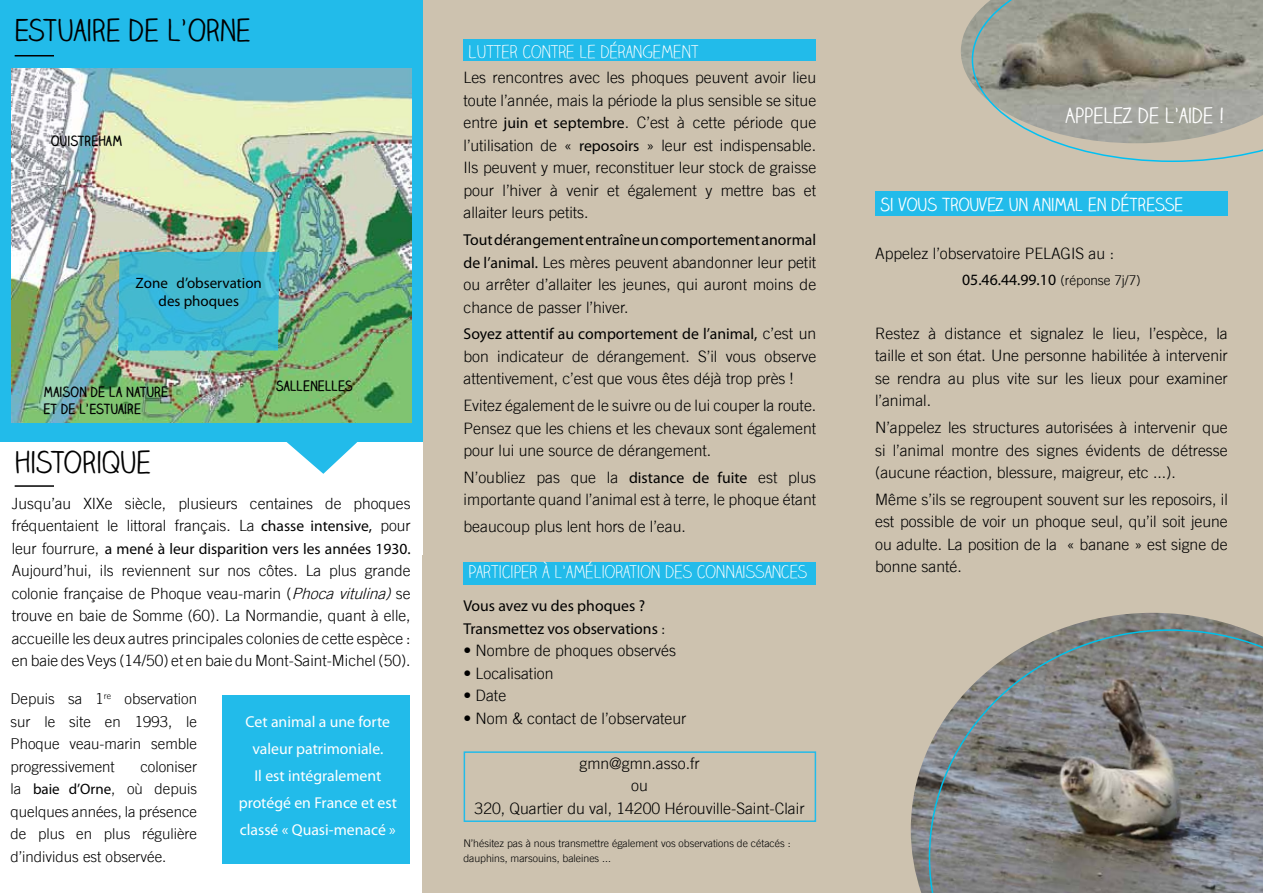
<style>
.page{position:relative;width:1263px;height:893px;background:#fff}
.page>*{position:absolute;margin:0;border:0;box-sizing:border-box;transform-origin:0 0}
.t1{font:30px "Claire Hand";color:#000}
.t2{font:22.5px "Claire Hand";color:#fff}
.t3{font:21px "Claire Hand";color:#fff}
.t4{font:300 18px "Claire Hand";color:#fff}
.t5{font:18px "Claire Hand";color:#fff}
.t6{font:300 15.75px/22.5px "Trade Gothic LT";color:#000;text-align:justify}
.t7{font:15.75px/22.5px "Myriad Pro";color:#000}
.t8{font:15.75px/27px "Myriad Pro";color:#fff;text-align:center}
.t9{font:300 15.6px/22.5px "Trade Gothic LT";color:#000}
.t10{font:15.6px "Myriad Pro";color:#000}
.t11{font:300 15px/22.5px "Trade Gothic LT";color:#000;text-align:justify}
.t12{font:15px/18px "Myriad Pro";color:#000;text-align:center}
.t13{font:700 13.5px/16.2px "Claire Hand";color:#000}
.t14{font:300 10.5px/15px "Trade Gothic LT";color:#000}
.s1{font-family:"Myriad Pro";font-weight:400}
.s2{font-family:"Trade Gothic LT";font-weight:300}
.s3{font-style:italic}
.s4{font-family:"Trade Gothic LT";font-weight:300;font-size:13.5px}
</style>
<div class="page">
<div style="left:423px;top:0;width:840px;height:893px;background:#cdc2af"></div>
<div style="left:0;top:0;width:423px;height:442px;background:#22bbea"></div>
<svg style="left:286px;top:442px;width:72px;height:32px"></svg>
<img style="left:911px;top:613px;width:333px;height:280px">
<div style="left:222px;top:696px;width:188px;height:168px;background:#22bbea"></div>
<div style="left:463px;top:40px;width:353px;height:21px;background:#22bbea"></div>
<div style="left:463px;top:562px;width:353px;height:23px;background:#22bbea"></div>
<div style="left:875px;top:192px;width:353px;height:24px;background:#22bbea"></div>
<img style="left:11px;top:69px;width:400px;height:354px">
<svg style="left:117px;top:250px;width:164px;height:102px;background:#42b7d0"></svg>
<hr style="left:15px;top:55px;width:39px;height:1px;background:#000">
<hr style="left:15px;top:485px;width:39px;height:2px;background:#000">
<div style="left:464px;top:751px;width:352px;height:71px;border:2px solid #22bbea"></div>
<svg style="left:929px;top:629px;width:334px;height:264px;background:#848482"></svg>
<img style="left:961px;top:19px;width:11px;height:64px">
<svg style="left:972px;top:0;width:291px;height:162px"></svg>
<h1 class="t1" style="left:14px;top:11px;width:238px">ESTUAIRE DE L’ORNE</h1>
<p class="t13" style="left:51px;top:132px;width:73px">OUISTREHAM</p>
<p class="t12" style="left:136px;top:274px;width:128px">Zone d’observation des phoques</p>
<p class="t13" style="left:44px;top:384px;width:126px">MAISON DE LA NATURE<br>ET DE L’ESTUAIRE</p>
<h1 class="t1" style="left:15px;top:443px;width:138px">HISTORIQUE</h1>
<p class="t13" style="left:276px;top:378px;width:79px">SALLENELLES</p>
<p class="t9" style="left:12px;top:492px;width:400px">Jusqu’au XIXe siècle, plusieurs centaines de phoques fréquentaient le littoral français. La <span class="s1">chasse intensive,</span> pour</p>
<p class="t10" style="left:12px;top:539px;width:400px"><span class="s2">leur fourrure,</span> a mené à leur disparition vers les années 1930.</p>
<p class="t9" style="left:12px;top:559px;width:400px;text-align:justify">Aujourd’hui, ils reviennent sur nos côtes. La plus grande colonie française de Phoque veau-marin (<span class="s3">Phocavitulina)</span>se trouve en baie de Somme (60). La Normandie, quant à elle, accueille les deux autres principales colonies de cette espèce : en baie des Veys (14/50) et en baie du Mont-Saint-Michel (50).</p>
<p class="t11" style="left:11px;top:687px;width:188px">Depuis sa 1<sup>re</sup> observation sur le site en 1993, le Phoque veau-marin semble progressivement</p>
<p class="t11" style="left:11px;top:755px;width:188px;text-indent:130px">coloniser la <span class="s1">baie d’Orne</span>, où depuis quelques années, la présence de plus en plus régulière d’individus est observée.</p>
<p class="t8" style="left:239px;top:708px;width:160px">Cet animal a une forte valeur patrimoniale.<br>Il est intégralement protégé en France et est classé « Quasi-menacé »</p>
<p class="t4" style="left:468px;top:41px;width:232px">LUTTER CONTRE LE DÉRANGEMENT</p>
<p class="t6" style="left:463px;top:66px;width:354px">Les rencontres avec les phoques peuvent avoir lieu toute l’année, mais la période la plus sensible se situe entre <span class="s1">juin et septembre</span>. C’est à cette période que l’utilisation de « <span class="s1">reposoirs</span> » leur est indispensable.<br>Ils peuvent y muer, reconstituer leur stock de graisse pour l’hiver à venir et également y mettre bas et allaiter leurs petits.</p>
<p class="t7" style="left:463px;top:228px;width:354px">Tout dérangement entraîne un comportement anormal</p>
<p class="t6" style="left:463px;top:250px;width:354px"><span class="s1">de l’animal.</span> Les mères peuvent abandonner leur petit ou arrêter d’allaiter les jeunes, qui auront moins de chance de passer l’hiver.</p>
<p class="t7" style="left:463px;top:322px;width:354px">Soyez attentif au comportement de l’animal, <span class="s2">c’est un</span></p>
<p class="t6" style="left:463px;top:345px;width:354px">bon indicateur de dérangement. S’il vous observe attentivement, c’est que vous êtes déjà trop près !</p>
<p class="t6" style="left:463px;top:394px;width:354px">Evitez également de le suivre ou de lui couper la route.<br>Pensez que les chiens et les chevaux sont également pour lui une source de dérangement.</p>
<p class="t6" style="left:463px;top:466px;width:354px">N’oubliez pas que la <span class="s1">distance de fuite</span> est plus importante quand l’animal est à terre, le phoque étant</p>
<p class="t6" style="left:463px;top:515px;width:224px">beaucoup plus lent hors de l’eau.</p>
<p class="t4" style="left:468px;top:562px;width:341px">PARTICIPER À L’AMÉLIORATION DES CONNAISSANCES</p>
<p class="t7" style="left:463px;top:594px;width:204px">Vous avez vu des phoques ?<br>Transmettez vos observations <span class="s2">:</span></p>
<p class="t6" style="left:463px;top:639px;width:214px">• Nombre de phoques observés</p>
<p class="t6" style="left:463px;top:662px;width:92px">• Localisation</p>
<p class="t6" style="left:463px;top:684px;width:44px">• Date</p>
<p class="t6" style="left:463px;top:707px;width:225px">• Nom &amp; contact de l’observateur</p>
<p class="t6" style="left:475px;top:752px;width:331px;text-align:center">gmn@gmn.asso.fr<br>ou<br>320, Quartier du val, 14200 Hérouville-Saint-Clair</p>
<p class="t14" style="left:463px;top:835px;width:329px">N’hésitez pas à nous transmettre également vos observations de cétacés : dauphins, marsouins, baleines ...</p>
<h2 class="t2" style="left:1066px;top:98px;width:171px">APPELEZ DE L’AIDE !</h2>
<h3 class="t3" style="left:1066px;top:102px;width:160px">APPELEZ DE L’AIDE !</h3>
<p class="t5" style="left:880px;top:193px;width:305px">SI VOUS TROUVEZ UN ANIMAL EN DÉTRESSE</p>
<p class="t6" style="left:875px;top:242px;width:240px">Appelez l’observatoire PELAGIS au :</p>
<p class="t7" style="left:962px;top:269px;width:180px">05.46.44.99.10 <span class="s4">(réponse 7j/7)</span></p>
<p class="t6" style="left:875px;top:322px;width:354px">Restez à distance et signalez le lieu, l’espèce, la taille et son état. Une personne habilitée à intervenir se rendra au plus vite sur les lieux pour examiner l’animal.</p>
<p class="t6" style="left:875px;top:416px;width:354px">N’appelez les structures autorisées à intervenir que si l’animal montre des signes évidents de détresse (aucune réaction, blessure, maigreur, etc ...).</p>
<p class="t6" style="left:875px;top:488px;width:354px">Même s’ils se regroupent souvent sur les reposoirs, il est possible de voir un phoque seul, qu’il soit jeune ou adulte. La position de la « banane » est signe de bonne santé.</p>
</div>
